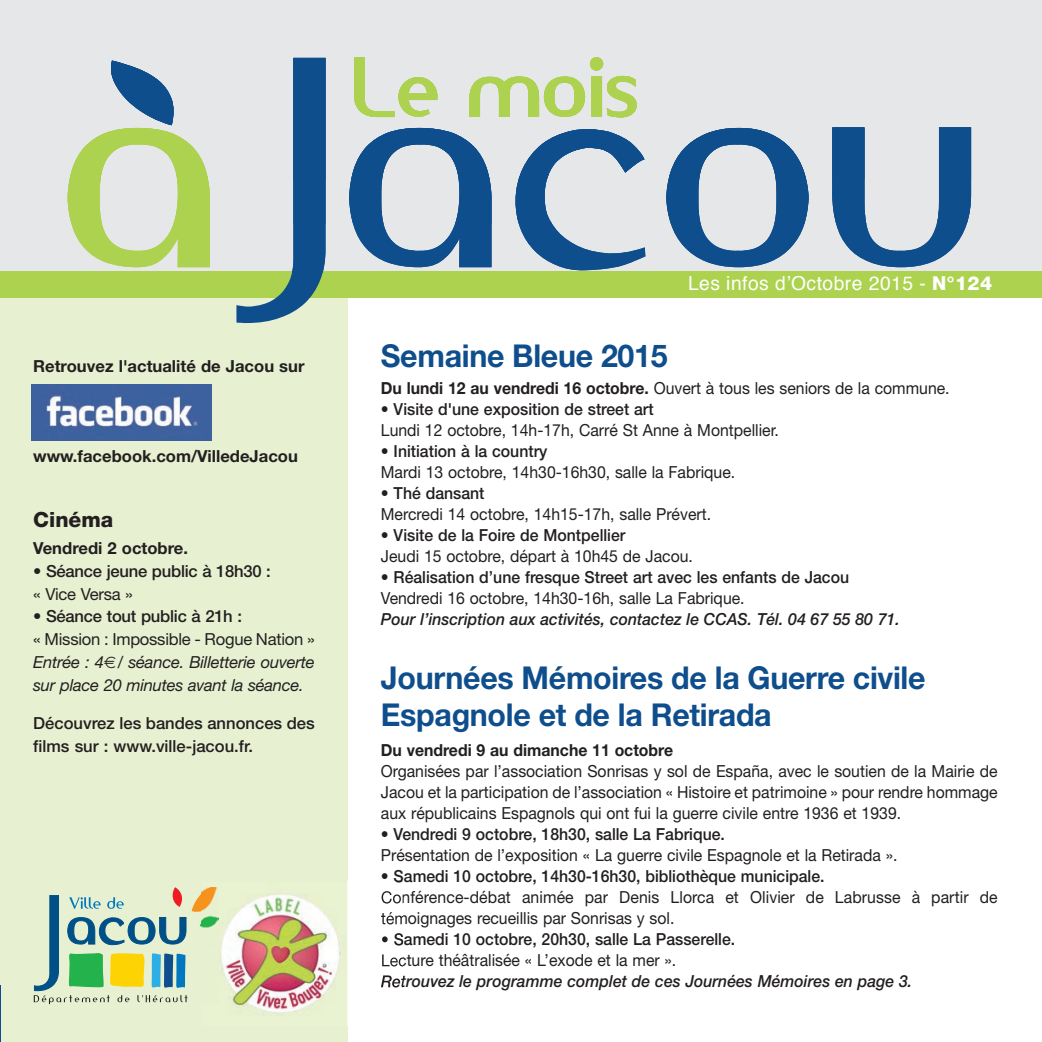
<style>
.page{position:relative;width:1042px;height:1042px;background:#fff}
.page>*{position:absolute;margin:0;border:0;box-sizing:border-box;transform-origin:0 0}
.t1{font:279.12px "Amerika Sans";color:#0f4e8c}
.t2{font:77.35px "Amerika Sans";color:#add24f}
.t3{font:700 31.5px/36.8px "Helvetica Neue";letter-spacing:-.01em;color:#0f4e8c;scale:.96 1}
.t4{font:800 21px "Helvetica Neue";color:#231f20}
.t5{font:19.25px "Helvetica";letter-spacing:.025em;color:#fff}
.t6{font:16.62px/21px "Helvetica Neue";color:#231f20;scale:.95 1}
.t7{font:500 16.62px/21px "Helvetica Neue";color:#231f20;scale:.95 1}
.t8{font:italic 500 16.62px "Helvetica Neue";color:#231f20;scale:.95 1}
.t9{font:500 16.62px/22.8px "Helvetica Neue";color:#231f20}
.t10{font:700 16.62px "Helvetica Neue";color:#231f20}
.t11{font:italic 16.62px/22.8px "Helvetica Neue";letter-spacing:-.015em;color:#231f20}
.t12{font:16.62px "Helvetica Neue";color:#231f20}
.t13{font:700 16.62px "Helvetica Neue";color:#231f20;scale:.95 1}
.s1{color:#add24f}
.s2{font-family:"Helvetica Neue";font-weight:800}
.s3{font-weight:700}
.s4{font-weight:500}
.s5{font-weight:400}
</style>
<div class="page">
<div style="left:0;top:298px;width:347px;height:744px;background:#e7f1d1"></div>
<div style="left:0;top:0;width:1042px;height:50px;background:#e6e7e9"></div>
<div style="left:0;top:50px;width:1042px;height:222px;background:#e6e7e9"></div>
<div style="left:0;top:271px;width:1042px;height:27px;background:#add24f"></div>
<svg style="left:34px;top:887px;width:168px;height:117px"></svg>
<img style="left:221px;top:882px;width:182px;height:143px">
<img style="left:202px;top:887px;width:17px;height:41px">
<img style="left:381px;top:891px;width:22px;height:12px">
<img style="left:381px;top:912px;width:22px;height:13px">
<svg style="left:382px;top:936px;width:6px;height:6px"></svg>
<svg style="left:394px;top:933px;width:9px;height:12px"></svg>
<img style="left:382px;top:954px;width:21px;height:12px">
<img style="left:381px;top:975px;width:22px;height:13px">
<hr style="left:0;top:985px;width:1px;height:57px;background:#0f4e8c">
<svg style="left:111px;top:61px;width:63px;height:64px"></svg>
<img style="left:31px;top:384px;width:181px;height:56px">
<h1 class="t1" style="left:52px;top:-12px;width:928px"><span class="s1">a</span> Jacou</h1>
<h2 class="t2" style="left:351px;top:39px;width:288px">Le mois</h2>
<p class="t5" style="left:688px;top:275px;width:306px">Les infos d’Octobre 2015 - <span class="s2">N°124</span></p>
<p class="t10" style="left:33px;top:360px;width:273px">Retrouvez l'actualité de Jacou sur</p>
<p class="t10" style="left:33px;top:450px;width:266px">www.facebook.com/VilledeJacou</p>
<p class="t4" style="left:33px;top:512px;width:82px">Cinéma</p>
<p class="t10" style="left:33px;top:542px;width:156px">Vendredi 2 octobre.</p>
<p class="t9" style="left:33px;top:561px;width:239px">• Séance jeune public à 18h30 :</p>
<p class="t12" style="left:33px;top:588px;width:101px">« Vice Versa »</p>
<p class="t9" style="left:33px;top:607px;width:210px">• Séance tout public à 21h :</p>
<p class="t12" style="left:33px;top:633px;width:283px">« Mission : Impossible - Rogue Nation »</p>
<p class="t11" style="left:33px;top:652px;width:283px">Entrée : 4 / séance. Billetterie ouverte sur place 20 minutes avant la séance.</p>
<p class="t9" style="left:33px;top:713px;width:283px">Découvrez les bandes annonces des films sur : www.ville-jacou.fr.</p>
<h3 class="t3" style="left:381px;top:340px;width:300px">Semaine Bleue 2015</h3>
<p class="t6" style="left:381px;top:379px;width:600px"><span class="s3">Du lundi 12 au vendredi 16 octobre.</span> Ouvert à tous les seniors de la commune.</p>
<p class="t6" style="left:381px;top:400px;width:420px">• <span class="s4">Visite d'une exposition de street art<br></span>Lundi 12 octobre, 14h-17h, Carré St Anne à Montpellier.</p>
<p class="t6" style="left:381px;top:442px;width:374px">• <span class="s4">Initiation à la country<br></span>Mardi 13 octobre, 14h30-16h30, salle la Fabrique.</p>
<p class="t6" style="left:381px;top:484px;width:349px">• <span class="s4">Thé dansant<br></span>Mercredi 14 octobre, 14h15-17h, salle Prévert.</p>
<p class="t6" style="left:381px;top:526px;width:330px">• <span class="s4">Visite de la Foire de Montpellier<br></span>Jeudi 15 octobre, départ à 10h45 de Jacou.</p>
<p class="t7" style="left:381px;top:568px;width:494px"><span class="s5">•</span> Réalisation d’une fresque Street art avec les enfants de Jacou<br><span class="s5">Vendredi 16 octobre, 14h30-16h, salle La Fabrique.</span></p>
<p class="t8" style="left:381px;top:613px;width:548px">Pour l’inscription aux activités, contactez le CCAS. Tél. 04 67 55 80 71.</p>
<h3 class="t3" style="left:381px;top:662px;width:569px">Journées Mémoires de la Guerre civile<br>Espagnole et de la Retirada</h3>
<p class="t13" style="left:381px;top:744px;width:309px">Du vendredi 9 au dimanche 11 octobre</p>
<p class="t6" style="left:381px;top:762px;width:651px;text-align:justify">Organisées par l’association Sonrisas y sol de España, avec le soutien de la Mairie de Jacou et la participation de l’association « Histoire et patrimoine » pour rendre hommage aux républicains Espagnols qui ont fui la guerre civile entre 1936 et 1939.</p>
<p class="t6" style="left:381px;top:825px;width:545px">• <span class="s4">Vendredi 9 octobre, 18h30, salle La Fabrique.<br></span>Présentation de l’exposition « La guerre civile Espagnole et la Retirada ».</p>
<p class="t6" style="left:381px;top:867px;width:651px">• <span class="s4">Samedi 10 octobre, 14h30-16h30, bibliothèque municipale.<br></span>Conférence-débat animée par Denis Llorca et Olivier de Labrusse à partir de témoignages recueillis par Sonrisas y sol.</p>
<p class="t7" style="left:381px;top:930px;width:374px"><span class="s5">•</span> Samedi 10 octobre, 20h30, salle La Passerelle.<br><span class="s5">Lecture théâtralisée « L’exode et la mer ».</span></p>
<p class="t8" style="left:381px;top:975px;width:561px">Retrouvez le programme complet de ces Journées Mémoires en page 3.</p>
</div>
